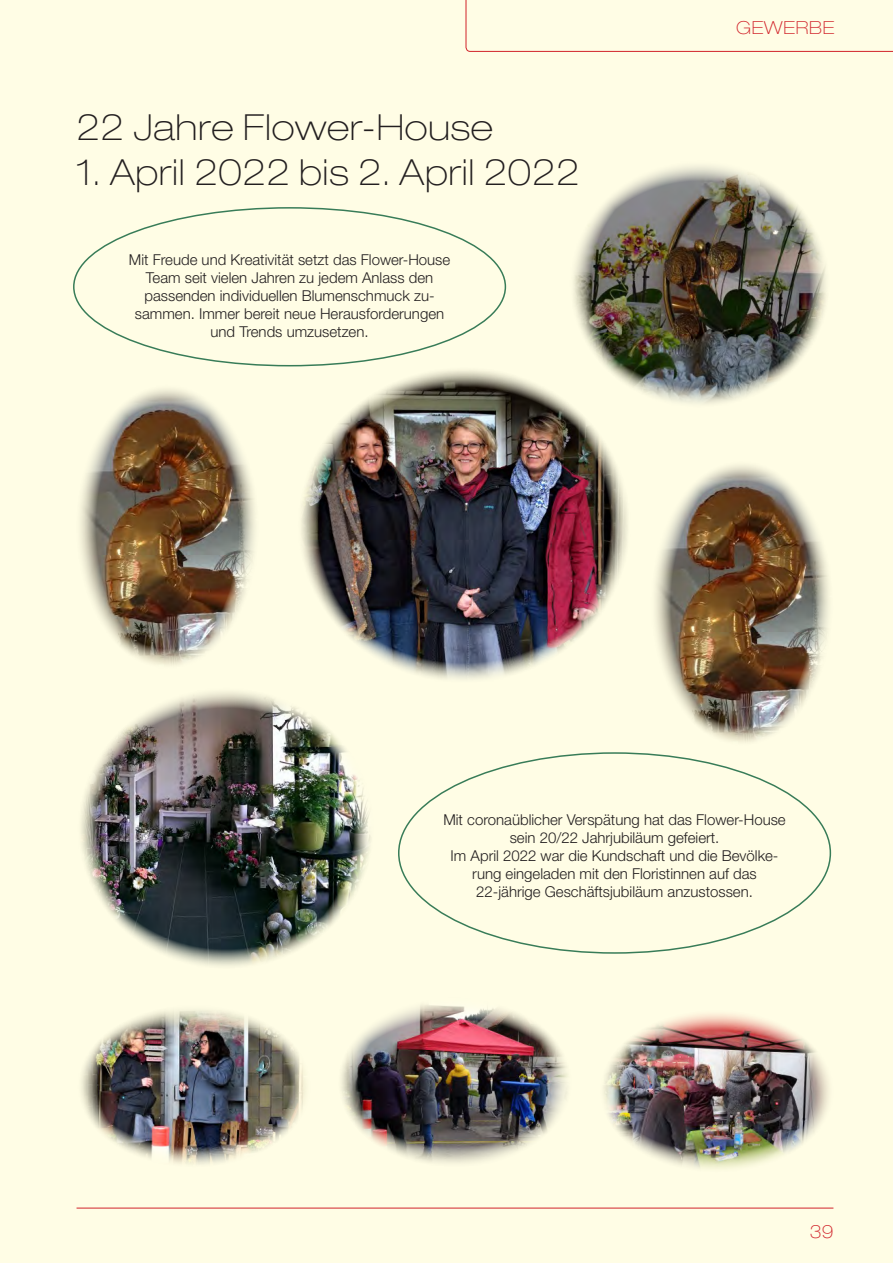
<style>
.page{position:relative;width:893px;height:1263px;background:#fffde5}
.page>*{position:absolute;margin:0;border:0;box-sizing:border-box;transform-origin:0 0}
.t1{font:100 expanded 36px "Helvetica Neue LT Std";letter-spacing:.02em;color:#231f20}
.t2{font:100 expanded 18px "Helvetica Neue LT Std";letter-spacing:.04em;color:#d1232a}
.t3{font:300 15px/18px "Helvetica Neue LT Std";color:#231f20;text-align:center}
</style>
<div class="page">
<svg style="left:466px;top:0;width:427px;height:52px"></svg>
<hr style="left:77px;top:1208px;width:756px;height:1px;background:#d1232a">
<img style="left:297px;top:366px;width:331px;height:314px">
<img style="left:569px;top:166px;width:257px;height:243px">
<img style="left:81px;top:692px;width:290px;height:274px">
<img style="left:81px;top:1010px;width:224px;height:154px">
<img style="left:341px;top:1005px;width:227px;height:158px">
<img style="left:603px;top:1014px;width:226px;height:155px">
<img style="left:655px;top:465px;width:174px;height:277px">
<img style="left:80px;top:389px;width:175px;height:276px">
<h1 class="t1" style="left:77px;top:106px;width:418px">22 Jahre Flower-House</h1>
<h1 class="t1" style="left:77px;top:151px;width:504px">1. April 2022 bis 2. April 2022</h1>
<p class="t3" style="left:129px;top:250px;width:323px">Mit Freude und Kreativität setzt das Flower-House Team seit vielen Jahren zu jedem Anlass den passenden individuellen Blumenschmuck zu&shy;sammen. Immer bereit neue Herausforderungen und Trends umzusetzen.</p>
<p class="t2" style="left:736px;top:17px;width:100px">GEWERBE</p>
<p class="t3" style="left:443px;top:811px;width:344px">Mit coronaüblicher Verspätung hat das Flower-House sein 20/22 Jahrjubiläum gefeiert.<br>Im April 2022 war die Kundschaft und die Bevölke&shy;rung eingeladen mit den Floristinnen auf das 22-jährige Geschäftsjubiläum anzustossen.</p>
<p class="t2" style="left:810px;top:1220px;width:25px">39</p>
</div>
